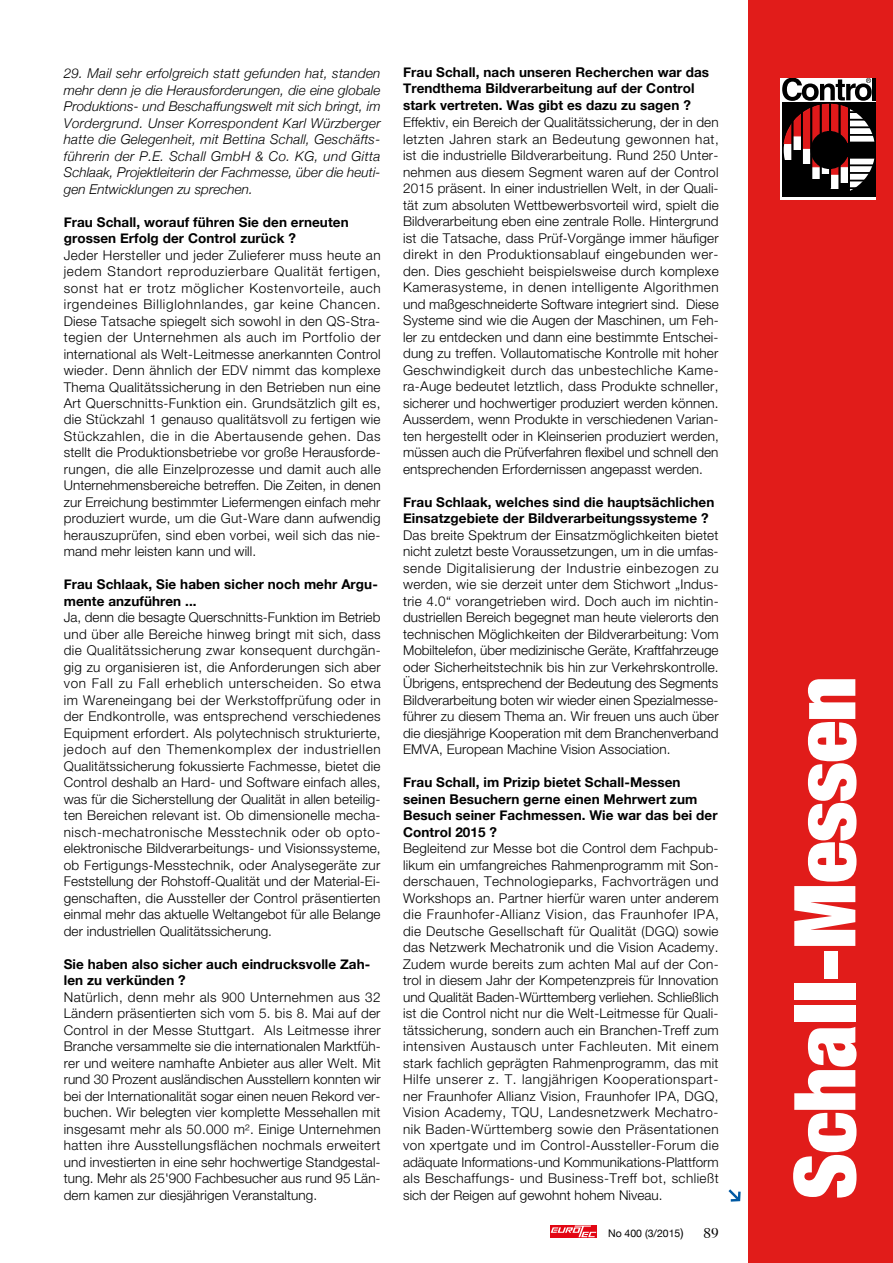
<style>
.page{position:relative;width:893px;height:1263px;background:#fff}
.page>*{position:absolute;margin:0;border:0;box-sizing:border-box;transform-origin:0 0}
.t1{font:900 expanded 85.5px "Helvetica Neue";color:#fff}
.t2{font:300 13.5px/16.5px "Helvetica Neue";letter-spacing:.005em;color:#000;text-align:justify}
.t3{font:700 13.5px/16.5px "Helvetica Neue";letter-spacing:.005em;color:#000}
.t4{font:italic 300 13.5px/16.5px "Helvetica Neue";letter-spacing:.005em;color:#000;text-align:justify}
.t5{font:10.5px "Helvetica Neue";color:#000}
.s1{font-size:12px}
</style>
<div class="page">
<div style="left:550px;top:1225px;width:47px;height:12px;background:#e30613"></div>
<svg style="left:551px;top:1225px;width:45px;height:12px"></svg>
<div style="left:748px;top:0;width:145px;height:1263px;background:#e11c1a"></div>
<div style="left:780px;top:78px;width:96px;height:122px;background:#fff"></div>
<svg style="left:782px;top:102px;width:94px;height:95px"></svg>
<svg style="left:782px;top:78px;width:94px;height:103px"></svg>
<div style="left:810px;top:131px;width:39px;height:38px;background:#000;border-radius:50%"></div>
<div style="left:802px;top:165px;width:9px;height:28px;background:#000"></div>
<div style="left:783px;top:160px;width:9px;height:31px;background:#000"></div>
<div style="left:792px;top:150px;width:10px;height:42px;background:#000"></div>
<div style="left:811px;top:179px;width:10px;height:18px;background:#000"></div>
<div style="left:821px;top:174px;width:9px;height:23px;background:#000"></div>
<hr style="left:791px;top:105px;width:2px;height:85px;background:#000">
<hr style="left:820px;top:104px;width:2px;height:86px;background:#000">
<hr style="left:801px;top:105px;width:2px;height:85px;background:#000">
<hr style="left:810px;top:105px;width:2px;height:85px;background:#000">
<hr style="left:829px;top:103px;width:2px;height:86px;background:#000">
<hr style="left:839px;top:104px;width:1px;height:86px;background:#000">
<hr style="left:848px;top:105px;width:2px;height:90px;background:#000">
<svg style="left:728px;top:1189px;width:13px;height:12px"></svg>
<p class="t4" style="left:64px;top:64px;width:318px">29. Mail sehr erfolgreich statt gefunden hat, standen mehr denn je die Herausforderungen, die eine globale Produktions- und Beschaffungswelt mit sich bringt, im Vordergrund. Unser Korrespondent Karl Würzberger hatte die Gelegenheit, mit Bettina Schall, Geschäfts&shy;führerin der P.E. Schall GmbH &amp; Co. KG, und Gitta Schlaak, Projektleiterin der Fachmesse, über die heuti&shy;gen Entwicklungen zu sprechen.</p>
<p class="t3" style="left:64px;top:214px;width:286px">Frau Schall, worauf führen Sie den erneuten grossen Erfolg der Control zurück ?</p>
<p class="t2" style="left:64px;top:246px;width:318px">Jeder Hersteller und jeder Zulieferer muss heute an jedem Standort reproduzierbare Qualität fertigen, sonst hat er trotz möglicher Kostenvorteile, auch irgendeines Billiglohnlandes, gar keine Chancen.<br>Diese Tatsache spiegelt sich sowohl in den QS-Stra&shy;tegien der Unternehmen als auch im Portfolio der international als Welt-Leitmesse anerkannten Control wieder. Denn ähnlich der EDV nimmt das komplexe Thema Qualitätssicherung in den Betrieben nun eine Art Querschnitts-Funktion ein. Grundsätzlich gilt es, die Stückzahl 1 genauso qualitätsvoll zu fertigen wie Stückzahlen, die in die Abertausende gehen. Das stellt die Produktionsbetriebe vor große Herausforde&shy;rungen, die alle Einzelprozesse und damit auch alle Unternehmensbereiche betreffen. Die Zeiten, in denen zur Erreichung bestimmter Liefermengen einfach mehr produziert wurde, um die Gut-Ware dann aufwendig herauszuprüfen, sind eben vorbei, weil sich das nie&shy;mand mehr leisten kann und will.</p>
<p class="t3" style="left:64px;top:577px;width:316px">Frau Schlaak, Sie haben sicher noch mehr Argu&shy;mente anzuführen ...</p>
<p class="t2" style="left:64px;top:609px;width:318px">Ja, denn die besagte Querschnitts-Funktion im Betrieb und über alle Bereiche hinweg bringt mit sich, dass die Qualitätssicherung zwar konsequent durchgän&shy;gig zu organisieren ist, die Anforderungen sich aber von Fall zu Fall erheblich unterscheiden. So etwa im Wareneingang bei der Werkstoffprüfung oder in der Endkontrolle, was entsprechend verschiedenes Equipment erfordert. Als polytechnisch strukturierte, jedoch auf den Themenkomplex der industriellen Qualitätssicherung fokussierte Fachmesse, bietet die Control deshalb an Hard- und Software einfach alles, was für die Sicherstellung der Qualität in allen beteilig&shy;ten Bereichen relevant ist. Ob dimensionelle mecha&shy;nisch-mechatronische Messtechnik oder ob opto&shy;elektronische Bildverarbeitungs- und Visionssysteme, ob Fertigungs-Messtechnik, oder Analysegeräte zur Feststellung der Rohstoff-Qualität und der Material-Ei&shy;genschaften, die Aussteller der Control präsentierten einmal mehr das aktuelle Weltangebot für alle Belange der industriellen Qualitätssicherung.</p>
<p class="t3" style="left:64px;top:956px;width:308px">Sie haben also sicher auch eindrucksvolle Zah&shy;len zu verkünden ?</p>
<p class="t2" style="left:64px;top:988px;width:319px">Natürlich, denn mehr als 900 Unternehmen aus 32<br>Ländern präsentierten sich vom 5. bis 8. Mai auf der Control in der Messe Stuttgart. Als Leitmesse ihrer Branche versammelte sie die internationalen Marktfüh&shy;rer und weitere namhafte Anbieter aus aller Welt. Mit rund 30 Prozent ausländischen Ausstellern konnten wir bei der Internationalität sogar einen neuen Rekord ver&shy;buchen. Wir belegten vier komplette Messehallen mit insgesamt mehr als 50.000 m². Einige Unternehmen hatten ihre Ausstellungsflächen nochmals erweitert und investierten in eine sehr hochwertige Standgestal&shy;tung. Mehr als 25'900 Fachbesucher aus rund 95 Län&shy;dern kamen zur diesjährigen Veranstaltung.</p>
<p class="t3" style="left:403px;top:64px;width:307px">Frau Schall, nach unseren Recherchen war das<br>Trendthema Bildverarbeitung auf der Control stark vertreten. Was gibt es dazu zu sagen ?</p>
<p class="t2" style="left:403px;top:114px;width:317px">Effektiv, ein Bereich der Qualitätssicherung, der in den letzten Jahren stark an Bedeutung gewonnen hat, ist die industrielle Bildverarbeitung. Rund 250 Unter&shy;nehmen aus diesem Segment waren auf der Control 2015 präsent. In einer industriellen Welt, in der Quali&shy;tät zum absoluten Wettbewerbsvorteil wird, spielt die Bildverarbeitung eben eine zentrale Rolle. Hintergrund ist die Tatsache, dass Prüf-Vorgänge immer häufiger direkt in den Produktionsablauf eingebunden wer&shy;den. Dies geschieht beispielsweise durch komplexe Kamerasysteme, in denen intelligente Algorithmen und maßgeschneiderte Software integriert sind. Diese Systeme sind wie die Augen der Maschinen, um Feh&shy;ler zu entdecken und dann eine bestimmte Entschei&shy;dung zu treffen. Vollautomatische Kontrolle mit hoher Geschwindigkeit durch das unbestechliche Kame&shy;ra-Auge bedeutet letztlich, dass Produkte schneller, sicherer und hochwertiger produziert werden können.<br>Ausserdem, wenn Produkte in verschiedenen Varian&shy;ten hergestellt oder in Kleinserien produziert werden, müssen auch die Prüfverfahren flexibel und schnell den entsprechenden Erfordernissen angepasst werden.</p>
<p class="t3" style="left:403px;top:494px;width:313px">Frau Schlaak, welches sind die hauptsächlichen<br>Einsatzgebiete der Bildverarbeitungssysteme ?</p>
<p class="t2" style="left:403px;top:526px;width:317px">Das breite Spektrum der Einsatzmöglichkeiten bietet nicht zuletzt beste Voraussetzungen, um in die umfas&shy;sende Digitalisierung der Industrie einbezogen zu werden, wie sie derzeit unter dem Stichwort „Indus&shy;trie 4.0“ vorangetrieben wird. Doch auch im nichtin&shy;dustriellen Bereich begegnet man heute vielerorts den technischen Möglichkeiten der Bildverarbeitung: Vom Mobiltelefon, über medizinische Geräte, Kraftfahrzeuge oder Sicherheitstechnik bis hin zur Verkehrskontrolle.<br>Übrigens, entsprechend der Bedeutung des Segments Bildverarbeitung boten wir wieder einen Spezialmesse&shy;führer zu diesem Thema an. Wir freuen uns auch über die diesjährige Kooperation mit dem Branchenverband EMVA, European Machine Vision Association.</p>
<p class="t3" style="left:403px;top:774px;width:316px">Frau Schall, im Prizip bietet Schall-Messen seinen Besuchern gerne einen Mehrwert zum Besuch seiner Fachmessen. Wie war das bei der Control 2015 ?</p>
<p class="t2" style="left:403px;top:840px;width:317px">Begleitend zur Messe bot die Control dem Fachpub&shy;likum ein umfangreiches Rahmenprogramm mit Son&shy;derschauen, Technologieparks, Fachvorträgen und Workshops an. Partner hierfür waren unter anderem die Fraunhofer-Allianz Vision, das Fraunhofer IPA, die Deutsche Gesellschaft für Qualität (DGQ) sowie das Netzwerk Mechatronik und die Vision Academy.<br>Zudem wurde bereits zum achten Mal auf der Con&shy;trol in diesem Jahr der Kompetenzpreis für Innovation und Qualität Baden-Württemberg verliehen. Schließlich ist die Control nicht nur die Welt-Leitmesse für Quali&shy;tätssicherung, sondern auch ein Branchen-Treff zum intensiven Austausch unter Fachleuten. Mit einem stark fachlich geprägten Rahmenprogramm, das mit Hilfe unserer z. T. langjährigen Kooperationspart&shy;ner Fraunhofer Allianz Vision, Fraunhofer IPA, DGQ, Vision Academy, TQU, Landesnetzwerk Mechatro&shy;nik Baden-Württemberg sowie den Präsentationen von xpertgate und im Control-Aussteller-Forum die adäquate Informations-und Kommunikations-Plattform als Beschaffungs- und Business-Treff bot, schließt sich der Reigen auf gewohnt hohem Niveau.</p>
<p class="t5" style="left:608px;top:1226px;width:77px">No 400 (3/2015<span class="s1">)</span></p>
<h1 class="t1" style="left:770px;top:1199px;width:524px;rotate:-90deg">Schall-Messen</h1>
</div>
